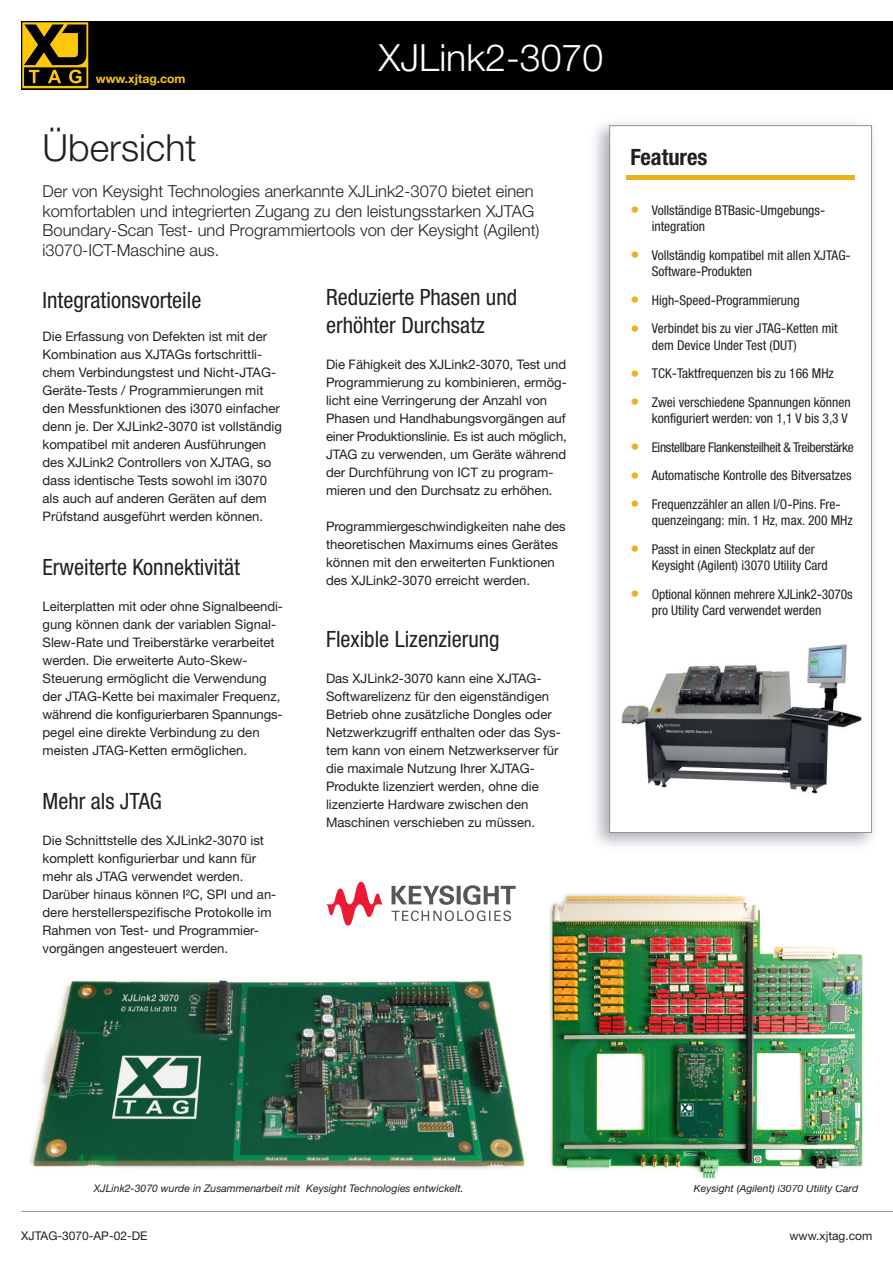
<style>
.page{position:relative;width:893px;height:1263px;background:#fff}
.page>*{position:absolute;margin:0;border:0;box-sizing:border-box;transform-origin:0 0}
.t1{font:300 37.5px "Helvetica Neue LT";color:#fff}
.t2{font:300 37.5px "Helvetica Neue LT";color:#231f20}
.t3{font:condensed 22.5px/28.5px "Helvetica Neue";color:#231f20}
.t4{font:700 condensed 22.5px "Helvetica Neue";color:#231f20}
.t5{font:300 16.5px/19.5px "Helvetica Neue LT";color:#231f20}
.t6{font:condensed 13.5px/16.5px "Helvetica Neue";color:#231f20}
.t7{font:condensed 13.5px "Helvetica Neue";letter-spacing:-.025em;color:#231f20}
.t8{font:13.2px/18px "Helvetica Neue LT";color:#231f20}
.t9{font:700 12.15px "Helvetica Neue LT";color:#fec70c}
.t10{font:12px "Helvetica Neue LT";color:#231f20}
.t11{font:italic 10.5px "Helvetica Neue LT";color:#231f20}
.s1{font-size:18px;color:#eab21b}
.s2{font-family:"Helvetica Neue LT";font-stretch:normal}
</style>
<div class="page">
<div style="left:21px;top:21px;width:872px;height:68px;background:#000103"></div>
<svg style="left:22px;top:22px;width:66px;height:66px"></svg>
<hr style="left:21px;top:1211px;width:872px;height:1px;background:#8f9299">
<img style="left:29px;top:980px;width:496px;height:190px">
<img style="left:621px;top:645px;width:240px;height:149px">
<div style="left:609px;top:125px;width:263px;height:708px;border:1px solid #8f9299"></div>
<hr style="left:626px;top:175px;width:229px;height:4px;background:#eab21b">
<img style="left:549px;top:893px;width:314px;height:286px">
<svg style="left:392px;top:885px;width:124px;height:36px"></svg>
<svg style="left:326px;top:882px;width:57px;height:43px"></svg>
<p class="t9" style="left:96px;top:72px;width:91px">www.xjtag.com</p>
<h1 class="t1" style="left:379px;top:35px;width:226px">XJLink2-3070</h1>
<h1 class="t2" style="left:43px;top:125px;width:156px">Übersicht</h1>
<p class="t5" style="left:43px;top:181px;width:498px">Der von Keysight Technologies anerkannte XJLink2-3070 bietet einen komfortablen und integrierten Zugang zu den leistungsstarken XJTAG Boundary-Scan Test- und Programmiertools von der Keysight (Agilent) i3070-ICT-Maschine aus.</p>
<h2 class="t3" style="left:43px;top:286px;width:160px">Integrationsvorteile</h2>
<p class="t8" style="left:43px;top:327px;width:241px">Die Erfassung von Defekten ist mit der Kombination aus XJTAGs fortschrittli&shy;chem Verbindungstest und Nicht-JTAG-Geräte-Tests / Programmierungen mit den Messfunktionen des i3070 einfacher denn je. Der XJLink2-3070 ist vollständig kompatibel mit anderen Ausführungen des XJLink2 Controllers von XJTAG, so dass identische Tests sowohl im i3070 als auch auf anderen Geräten auf dem Prüfstand ausgeführt werden können.</p>
<h2 class="t3" style="left:43px;top:552px;width:199px">Erweiterte Konnektivität</h2>
<p class="t8" style="left:43px;top:597px;width:242px">Leiterplatten mit oder ohne Signalbeendi&shy;gung können dank der variablen Signal-Slew-Rate und Treiberstärke verarbeitet werden. Die erweiterte Auto-Skew-Steuerung ermöglicht die Verwendung der JTAG-Kette bei maximaler Frequenz, während die konfigurierbaren Spannungs&shy;pegel eine direkte Verbindung zu den meisten JTAG-Ketten ermöglichen.</p>
<h2 class="t3" style="left:43px;top:786px;width:121px">Mehr als JTAG</h2>
<p class="t8" style="left:43px;top:831px;width:235px">Die Schnittstelle des XJLink2-3070 ist komplett konfigurierbar und kann für mehr als JTAG verwendet werden.<br>Darüber hinaus können I²C, SPI und an&shy;dere herstellerspezifische Protokolle im Rahmen von Test- und Programmier&shy;vorgängen angesteuert werden.</p>
<h2 class="t3" style="left:326px;top:282px;width:193px">Reduzierte Phasen und erhöhter Durchsatz</h2>
<p class="t8" style="left:326px;top:355px;width:242px">Die Fähigkeit des XJLink2-3070, Test und Programmierung zu kombinieren, ermög&shy;licht eine Verringerung der Anzahl von Phasen und Handhabungsvorgängen auf einer Produktionslinie. Es ist auch möglich, JTAG zu verwenden, um Geräte während der Durchführung von ICT zu program&shy;mieren und den Durchsatz zu erhöhen.</p>
<p class="t8" style="left:326px;top:517px;width:241px">Programmiergeschwindigkeiten nahe des theoretischen Maximums eines Gerätes können mit den erweiterten Funktionen des XJLink2-3070 erreicht werden.</p>
<h2 class="t3" style="left:326px;top:624px;width:175px">Flexible Lizenzierung</h2>
<p class="t8" style="left:326px;top:669px;width:236px">Das XJLink2-3070 kann eine XJTAG-Softwarelizenz für den eigenständigen Betrieb ohne zusätzliche Dongles oder Netzwerkzugriff enthalten oder das Sys&shy;tem kann von einem Netzwerkserver für die maximale Nutzung Ihrer XJTAG-Produkte lizenziert werden, ohne die lizenzierte Hardware zwischen den Maschinen verschieben zu müssen.</p>
<h2 class="t4" style="left:630px;top:143px;width:79px">Features</h2>
<p class="t6" style="left:652px;top:201px;width:175px;text-indent:-21px"><span class="s1">•</span> Vollständige BTBasic<span class="s2">-</span>Umgebungs&shy;integration</p>
<p class="t6" style="left:652px;top:246px;width:201px;text-indent:-21px"><span class="s1">•</span> Vollständig kompatibel mit allen XJTAG<span class="s2">-<br></span>Software<span class="s2">-</span>Produkten</p>
<p class="t6" style="left:630px;top:291px;width:171px"><span class="s1">•</span> High<span class="s2">-</span>Speed<span class="s2">-</span>Programmierung</p>
<p class="t6" style="left:652px;top:320px;width:187px;text-indent:-21px"><span class="s1">•</span> Verbindet bis zu vier JTAG<span class="s2">-</span>Ketten mit dem Device Under Test (DUT)</p>
<p class="t6" style="left:630px;top:365px;width:205px"><span class="s1">•</span> TCK<span class="s2">-</span>Taktfrequenzen bis zu 166 MHz</p>
<p class="t6" style="left:630px;top:393px;width:222px;text-align:right"><span class="s1">•</span> Zwei verschiedene Spannungen können konfiguriert werden: von 1,1 V bis 3,3 V</p>
<p class="t7" style="left:630px;top:439px;width:225px"><span class="s1">•</span> Einstellbare Flankensteilheit &amp; Treiberstärke</p>
<p class="t6" style="left:630px;top:467px;width:223px"><span class="s1">•</span> Automatische Kontrolle des Bitversatzes</p>
<p class="t6" style="left:652px;top:495px;width:203px;text-indent:-21px"><span class="s1">•</span> Frequenzzähler an allen I/O<span class="s2">-</span>Pins. Fre&shy;quenzeingang: min. 1 Hz, max. 200 MHz</p>
<p class="t6" style="left:652px;top:540px;width:177px;text-indent:-21px"><span class="s1">•</span> Passt in einen Steckplatz auf der<br>Keysight (Agilent) i3070 Utility Card</p>
<p class="t6" style="left:652px;top:585px;width:202px;text-indent:-21px"><span class="s1">•</span> Optional können mehrere XJLink2<span class="s2">-</span>3070s pro Utility Card verwendet werden</p>
<p class="t11" style="left:94px;top:1182px;width:371px">XJLink2-3070 wurde in Zusammenarbeit mit Keysight Technologies entwickelt.</p>
<p class="t11" style="left:694px;top:1182px;width:166px">Keysight (Agilent) i3070 Utility Card</p>
<p class="t10" style="left:21px;top:1229px;width:128px">XJTAG-3070-AP-02-DE</p>
<p class="t10" style="left:789px;top:1229px;width:84px">www.xjtag.com</p>
</div>
